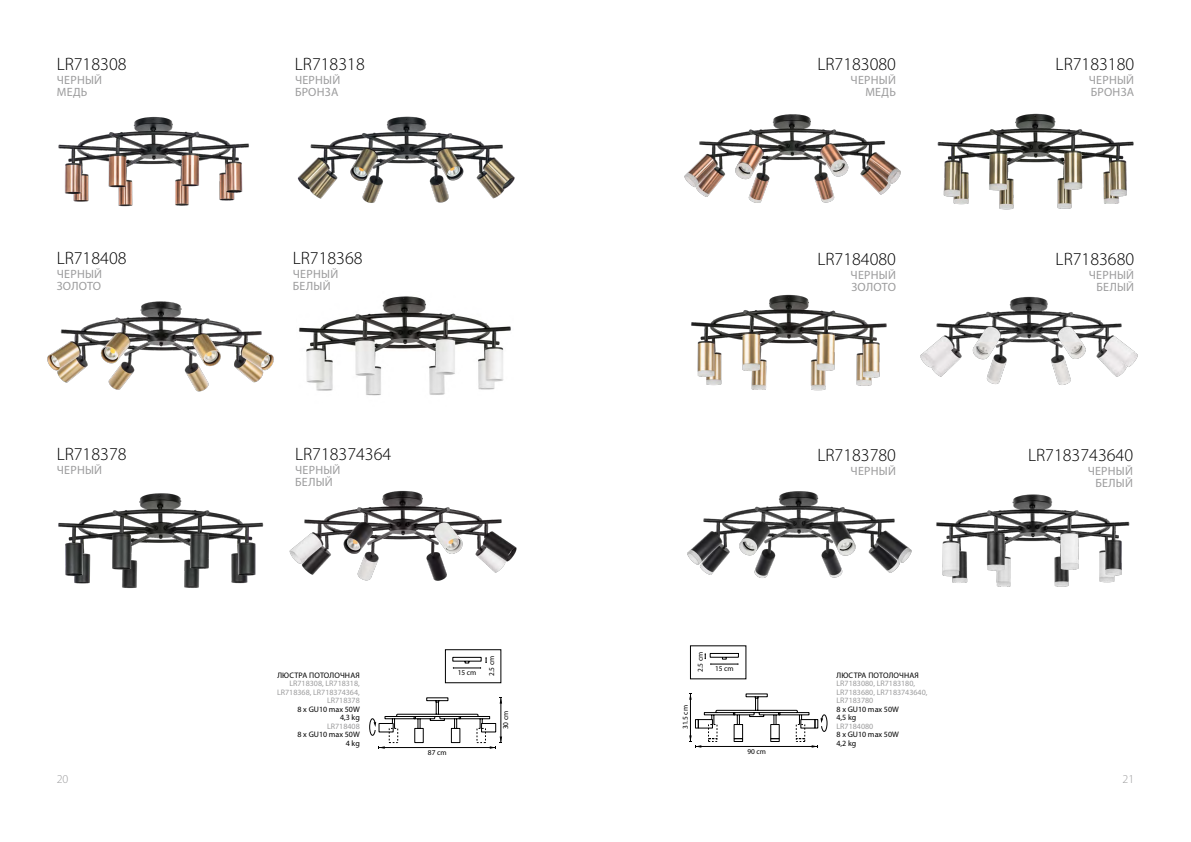
<style>
.page{position:relative;width:1191px;height:842px;background:#fff}
.page>*{position:absolute;margin:0;border:0;box-sizing:border-box;transform-origin:0 0}
.t1{font:300 18px "Myriad Pro";color:#000}
.t2{font:12px/12px "Myriad Pro";letter-spacing:.02em;color:#9c9c9d}
.t3{font:300 12px "Myriad Pro";color:#9c9c9d}
.t4{font:8px/8.5px "Myriad Pro";color:#9c9c9d;text-align:right}
.t5{font:8px/8.5px "Myriad Pro";color:#000;text-align:right}
.t6{font:8px "Myriad Pro";letter-spacing:.02em;color:#000}
.t7{font:7.4px "Myriad Pro";color:#000}
</style>
<div class="page">
<img style="left:47px;top:301px;width:227px;height:91px">
<img style="left:691px;top:294px;width:196px;height:97px">
<img style="left:687px;top:491px;width:225px;height:87px">
<img style="left:920px;top:296px;width:218px;height:89px">
<img style="left:936px;top:494px;width:194px;height:93px">
<img style="left:684px;top:114px;width:217px;height:89px">
<img style="left:937px;top:113px;width:197px;height:97px">
<img style="left:58px;top:493px;width:206px;height:96px">
<img style="left:299px;top:296px;width:212px;height:100px">
<img style="left:289px;top:490px;width:228px;height:91px">
<div style="left:445px;top:649px;width:56px;height:34px;border:1px solid #000"></div>
<svg style="left:369px;top:657px;width:133px;height:92px"></svg>
<img style="left:58px;top:116px;width:191px;height:91px">
<img style="left:297px;top:116px;width:218px;height:87px">
<svg style="left:689px;top:653px;width:138px;height:95px"></svg>
<h1 class="t1" style="left:57px;top:53px;width:71px">LR718308</h1>
<p class="t2" style="left:57px;top:73px;width:47px">ЧЕРНЫЙ<br>МЕДЬ</p>
<h1 class="t1" style="left:295px;top:53px;width:71px">LR718318</h1>
<p class="t2" style="left:295px;top:74px;width:47px">ЧЕРНЫЙ<br>БРОНЗА</p>
<h1 class="t1" style="left:817px;top:53px;width:80px">LR7183080</h1>
<p class="t2" style="left:850px;top:73px;width:47px;text-align:right">ЧЕРНЫЙ<br>МЕДЬ</p>
<h1 class="t1" style="left:1055px;top:53px;width:80px">LR7183180</h1>
<p class="t2" style="left:1088px;top:73px;width:47px">ЧЕРНЫЙ<br>БРОНЗА</p>
<h1 class="t1" style="left:57px;top:247px;width:71px">LR718408</h1>
<p class="t2" style="left:57px;top:267px;width:47px">ЧЕРНЫЙ<br>ЗОЛОТО</p>
<h1 class="t1" style="left:293px;top:247px;width:71px">LR718368</h1>
<p class="t2" style="left:293px;top:267px;width:47px">ЧЕРНЫЙ<br>БЕЛЫЙ</p>
<h1 class="t1" style="left:817px;top:248px;width:80px">LR7184080</h1>
<p class="t2" style="left:850px;top:269px;width:47px">ЧЕРНЫЙ<br>ЗОЛОТО</p>
<h1 class="t1" style="left:1055px;top:248px;width:80px">LR7183680</h1>
<p class="t2" style="left:1088px;top:269px;width:47px;text-align:right">ЧЕРНЫЙ<br>БЕЛЫЙ</p>
<h1 class="t1" style="left:57px;top:443px;width:71px">LR718378</h1>
<p class="t2" style="left:57px;top:464px;width:47px">ЧЕРНЫЙ</p>
<h1 class="t1" style="left:295px;top:443px;width:98px">LR718374364</h1>
<p class="t2" style="left:295px;top:464px;width:47px">ЧЕРНЫЙ<br>БЕЛЫЙ</p>
<h1 class="t1" style="left:817px;top:444px;width:80px">LR7183780</h1>
<p class="t2" style="left:850px;top:464px;width:47px">ЧЕРНЫЙ</p>
<h1 class="t1" style="left:1028px;top:444px;width:106px">LR7183743640</h1>
<p class="t2" style="left:1087px;top:464px;width:47px;text-align:right">ЧЕРНЫЙ<br>БЕЛЫЙ</p>
<p class="t6" style="left:277px;top:670px;width:84px">ЛЮСТРА ПОТОЛОЧНАЯ</p>
<p class="t4" style="left:277px;top:679px;width:84px">LR718308, LR718318,<br>LR718368, LR718374364,<br>LR718378</p>
<p class="t5" style="left:297px;top:705px;width:64px">8 x GU10 max 50W<br>4,3 kg</p>
<p class="t4" style="left:327px;top:722px;width:34px">LR718408</p>
<p class="t5" style="left:297px;top:730px;width:64px">8 x GU10 max 50W<br>4 kg</p>
<p class="t7" style="left:457px;top:668px;width:20px">15 cm</p>
<p class="t7" style="left:487px;top:676px;width:22px;rotate:-90deg">2.5 cm</p>
<p class="t7" style="left:428px;top:748px;width:20px">87 cm</p>
<p class="t7" style="left:501px;top:729px;width:20px;rotate:-90deg">30 cm</p>
<p class="t7" style="left:695px;top:672px;width:22px;rotate:-90deg">2.5 cm</p>
<p class="t7" style="left:715px;top:664px;width:20px">15 cm</p>
<p class="t7" style="left:681px;top:729px;width:25px;rotate:-90deg">31.5 cm</p>
<p class="t7" style="left:747px;top:747px;width:20px">90 cm</p>
<p class="t6" style="left:836px;top:670px;width:84px">ЛЮСТРА ПОТОЛОЧНАЯ</p>
<p class="t4" style="left:836px;top:679px;width:92px;text-align:left">LR7183080, LR7183180,<br>LR7183680, LR7183743640,<br>LR7183780</p>
<p class="t5" style="left:836px;top:705px;width:64px;text-align:left">8 x GU10 max 50W<br>4,5 kg</p>
<p class="t4" style="left:836px;top:722px;width:38px">LR7184080</p>
<p class="t5" style="left:836px;top:730px;width:64px;text-align:left">8 x GU10 max 50W<br>4,2 kg</p>
<p class="t3" style="left:57px;top:771px;width:13px">20</p>
<p class="t3" style="left:1122px;top:771px;width:13px">21</p>
</div>
